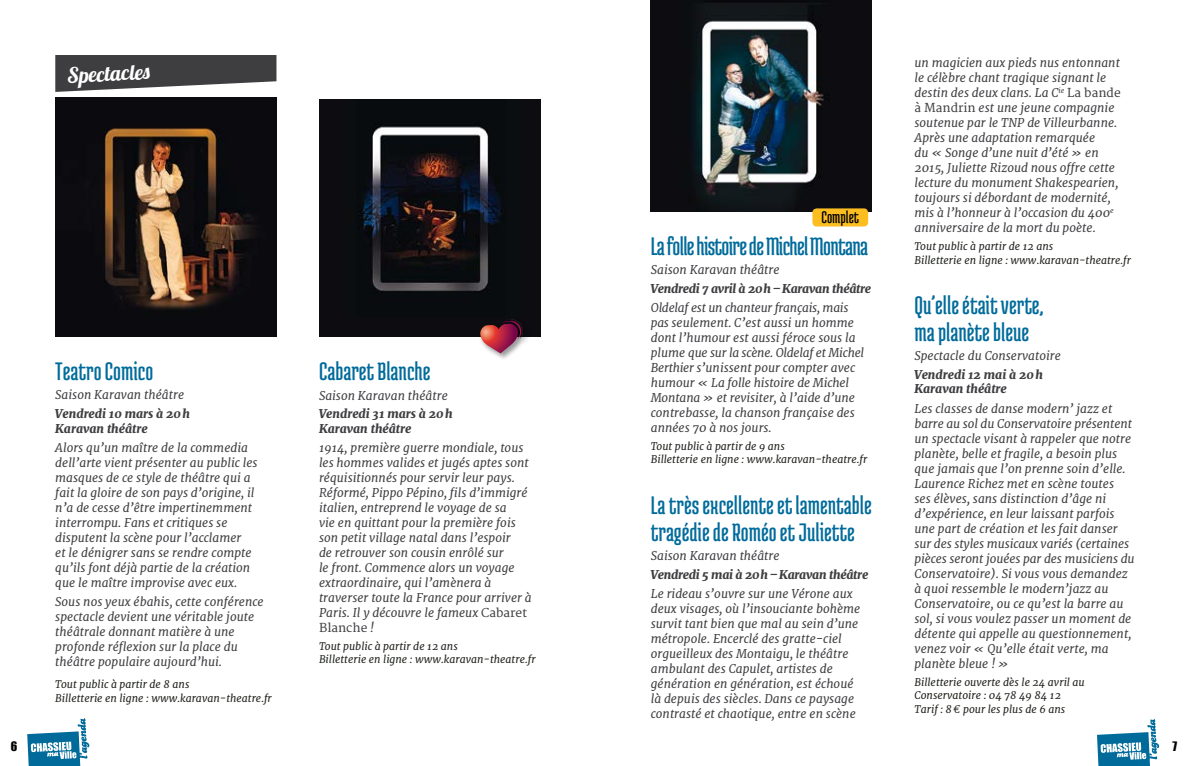
<style>
.page{position:relative;width:1191px;height:766px;background:#fff}
.page>*{position:absolute;margin:0;border:0;box-sizing:border-box;transform-origin:0 0}
.t1{font:27px/27px "Medula One";color:#006b9b}
.t2{font:27px "Medula One";letter-spacing:-.025em;color:#006b9b}
.t3{font:21px "Lobster";color:#fff}
.t4{font:18px "Medula One";color:#000}
.t5{font:italic 12px/15px "Merriweather";color:#3e3d40}
.t6{font:italic 800 12px/14.4px "Merriweather";color:#3e3d40}
.t7{font:italic 800 12px "Merriweather";letter-spacing:-.02em;color:#3e3d40}
.t8{font:12px "Impact";color:#000}
.t9{font:italic 10.5px/13.5px "Merriweather";color:#1e211b}
.s1{font-style:normal}
</style>
<div class="page">
<svg style="left:1097px;top:719px;width:62px;height:46px"></svg>
<svg style="left:27px;top:718px;width:62px;height:47px"></svg>
<svg style="left:55px;top:55px;width:221px;height:37px;background:#5a595c"></svg>
<img style="left:55px;top:98px;width:221px;height:238px">
<img style="left:319px;top:99px;width:221px;height:237px">
<img style="left:651px;top:0;width:221px;height:212px">
<div style="left:812px;top:208px;width:56px;height:18px;background:#fbbd20;border-radius:4px"></div>
<div style="left:479px;top:317px;width:52px;height:43px;background:#000;opacity:.4"></div>
<svg style="left:478px;top:319px;width:45px;height:34px;background:#98505e"></svg>
<h2 class="t3" style="left:66px;top:62px;width:86px;rotate:-3deg">Spectacles</h2>
<h1 class="t1" style="left:55px;top:357px;width:99px">Teatro Comico</h1>
<p class="t5" style="left:55px;top:387px;width:130px">Saison Karavan théâtre</p>
<p class="t6" style="left:55px;top:406px;width:136px">Vendredi 10 mars à 20h<br>Karavan théâtre</p>
<p class="t5" style="left:55px;top:440px;width:204px">Alors qu’un maître de la commedia dell’arte vient présenter au public les masques de ce style de théâtre qui a fait la gloire de son pays d’origine, il n’a de cesse d’être impertinemment interrompu. Fans et critiques se disputent la scène pour l’acclamer<br>et le dénigrer sans se rendre compte qu’ils font déjà partie de la création que le maître improvise avec eux.</p>
<p class="t5" style="left:55px;top:594px;width:210px">Sous nos yeux ébahis, cette conférence spectacle devient une véritable joute théâtrale donnant matière à une profonde réflexion sur la place du théâtre populaire aujourd’hui.</p>
<p class="t9" style="left:55px;top:677px;width:218px">Tout public à partir de 8 ans<br>Billetterie en ligne : www.karavan-theatre.fr</p>
<h1 class="t1" style="left:319px;top:357px;width:113px">Cabaret Blanche</h1>
<p class="t5" style="left:319px;top:388px;width:130px">Saison Karavan théâtre</p>
<p class="t6" style="left:319px;top:406px;width:135px">Vendredi 31 mars à 20h<br>Karavan théâtre</p>
<p class="t5" style="left:319px;top:440px;width:214px">1914, première guerre mondiale, tous les hommes valides et jugés aptes sont réquisitionnés pour servir leur pays.<br>Réformé, Pippo Pépino, fils d’immigré italien, entreprend le voyage de sa<br>vie en quittant pour la première fois son petit village natal dans l’espoir<br>de retrouver son cousin enrôlé sur<br>le front. Commence alors un voyage extraordinaire, qui l’amènera à traverser toute la France pour arriver à Paris. Il y découvre le fameux <span class="s1">Cabaret Blanche</span> !</p>
<p class="t9" style="left:319px;top:639px;width:218px">Tout public à partir de 12 ans<br>Billetterie en ligne : www.karavan-theatre.fr</p>
<h3 class="t4" style="left:821px;top:207px;width:39px">Complet</h3>
<h1 class="t2" style="left:651px;top:232px;width:219px">La folle histoire de Michel Montana</h1>
<p class="t5" style="left:651px;top:262px;width:130px">Saison Karavan théâtre</p>
<p class="t7" style="left:651px;top:281px;width:222px">Vendredi 7 avril à 20h–Karavan théâtre</p>
<p class="t5" style="left:651px;top:300px;width:215px">Oldelaf est un chanteur français, mais pas seulement. C’est aussi un homme dont l’humour est aussi féroce sous la plume que sur la scène. Oldelaf et Michel Berthier s’unissent pour compter avec humour « La folle histoire de Michel Montana » et revisiter, à l’aide d’une contrebasse, la chanson française des années 70 à nos jours.</p>
<p class="t9" style="left:651px;top:439px;width:218px">Tout public à partir de 9 ans<br>Billetterie en ligne : www.karavan-theatre.fr</p>
<h1 class="t1" style="left:651px;top:491px;width:222px">La très excellente et lamentable tragédie de Roméo et Juliette</h1>
<p class="t5" style="left:651px;top:548px;width:130px">Saison Karavan théâtre</p>
<p class="t7" style="left:651px;top:567px;width:219px">Vendredi 5 mai à 20h–Karavan théâtre</p>
<p class="t5" style="left:651px;top:586px;width:211px">Le rideau s’ouvre sur une Vérone aux deux visages, où l’insouciante bohème survit tant bien que mal au sein d’une métropole. Encerclé des gratte-ciel orgueilleux des Montaigu, le théâtre ambulant des Capulet, artistes de génération en génération, est échoué là depuis des siècles. Dans ce paysage contrasté et chaotique, entre en scène</p>
<p class="t5" style="left:914px;top:55px;width:208px">un magicien aux pieds nus entonnant le célèbre chant tragique signant le destin des deux clans. La C<sup>ie</sup> <span class="s1">La bande à Mandrin</span> est une jeune compagnie soutenue par le TNP de Villeurbanne.<br>Après une adaptation remarquée<br>du « Songe d’une nuit d’été » en 2015, Juliette Rizoud nous offre cette lecture du monument Shakespearien, toujours si débordant de modernité, mis à l’honneur à l’occasion du 400<sup>e </sup>anniversaire de la mort du poète.</p>
<p class="t9" style="left:914px;top:239px;width:218px">Tout public à partir de 12 ans<br>Billetterie en ligne : www.karavan-theatre.fr</p>
<h1 class="t1" style="left:914px;top:291px;width:130px">Qu’elle était verte, ma planète bleue</h1>
<p class="t5" style="left:914px;top:348px;width:148px">Spectacle du Conservatoire</p>
<p class="t6" style="left:914px;top:367px;width:130px">Vendredi 12 mai à 20h<br>Karavan théâtre</p>
<p class="t5" style="left:914px;top:401px;width:221px">Les classes de danse modern’ jazz et barre au sol du Conservatoire présentent un spectacle visant à rappeler que notre planète, belle et fragile, a besoin plus que jamais que l’on prenne soin d’elle.<br>Laurence Richez met en scène toutes<br>ses élèves, sans distinction d’âge ni d’expérience, en leur laissant parfois une part de création et les fait danser sur des styles musicaux variés (certaines pièces seront jouées par des musiciens du Conservatoire). Si vous vous demandez à quoi ressemble le modern’jazz au Conservatoire, ou ce qu’est la barre au sol, si vous voulez passer un moment de détente qui appelle au questionnement, venez voir « Qu’elle était verte, ma planète bleue ! »</p>
<p class="t9" style="left:914px;top:675px;width:172px">Billetterie ouverte dès le 24 avril au<br>Conservatoire : 04 78 49 84 12<br>Tarif : 8€ pour les plus de 6 ans</p>
<p class="t8" style="left:11px;top:736px;width:8px">6</p>
<p class="t8" style="left:1172px;top:736px;width:6px">7</p>
</div>
